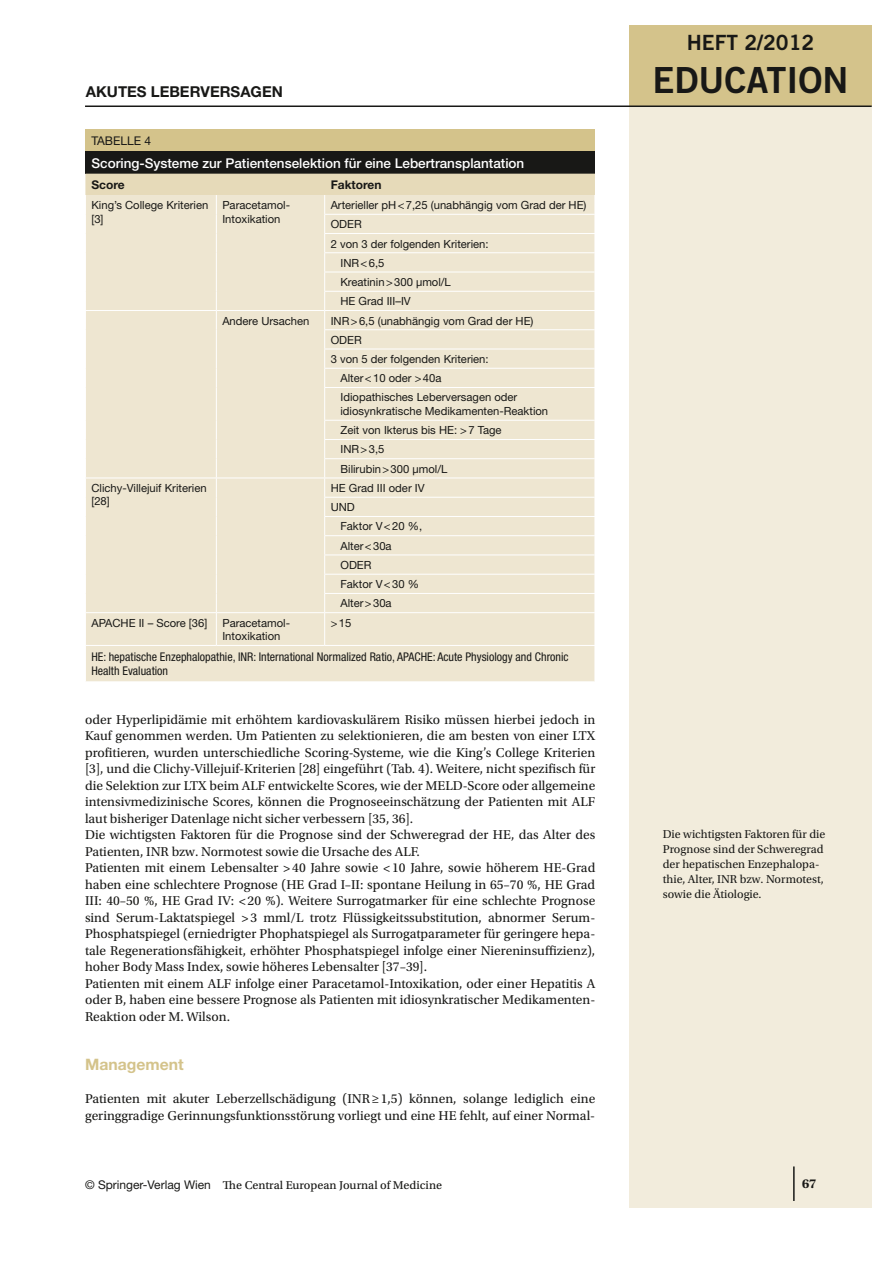
<style>
.page{position:relative;width:893px;height:1263px;background:#fff}
.page>*{position:absolute;margin:0;border:0;box-sizing:border-box;transform-origin:0 0}
.t1{font:36px "Trade Gothic LT Std Bd 2";color:#181816}
.t2{font:21px "Trade Gothic LT Std Bd 2";color:#181816}
.t3{font:700 15.75px "Helvetica Neue";color:#d4c38b}
.t4{font:700 15px "Helvetica Neue";color:#181816}
.t5{font:13.5px/16.5px "Utopia Std";color:#181816}
.t6{font:500 13.5px "Helvetica Neue";color:#fff}
.t7{font:700 13.5px "Utopia Std";color:#181816}
.t8{font:12px/15px "Utopia Std";color:#181816}
.t9{font:condensed 12px/14.4px "Helvetica Neue";color:#181816}
.t10{font:12px "Utopia Std Capt";color:#181816}
.t11{font:700 12px "Helvetica Neue";color:#181816}
.t12{font:12px "Helvetica Neue";color:#181816}
.t13{font:11.25px/19.2px "Helvetica Neue";color:#181816}
.s1{font-family:"Helvetica Neue"}
</style>
<div class="page">
<div style="left:629px;top:106px;width:243px;height:1101px;background:#f2ecdc"></div>
<div style="left:629px;top:25px;width:243px;height:81px;background:#d4c38b"></div>
<hr style="left:85px;top:105px;width:787px;height:2px;background:#181816">
<hr style="left:793px;top:1166px;width:2px;height:35px;background:#181816">
<div style="left:85px;top:130px;width:510px;height:21px;background:#d4c38b"></div>
<div style="left:85px;top:151px;width:510px;height:23px;background:#181816"></div>
<div style="left:86px;top:387px;width:509px;height:294px;background:#eee6d1"></div>
<svg style="left:85px;top:174px;width:510px;height:213px;background:#ede5d0"></svg>
<hr style="left:216px;top:387px;width:1px;height:33px;background:#fff">
<hr style="left:324px;top:387px;width:271px;height:1px;background:#fff">
<hr style="left:324px;top:388px;width:1px;height:32px;background:#fff">
<hr style="left:324px;top:420px;width:271px;height:1px;background:#fff">
<hr style="left:324px;top:439px;width:271px;height:1px;background:#fff">
<hr style="left:324px;top:458px;width:271px;height:1px;background:#fff">
<hr style="left:85px;top:478px;width:131px;height:1px;background:#fff">
<hr style="left:216px;top:478px;width:109px;height:1px;background:#fff">
<hr style="left:325px;top:478px;width:270px;height:1px;background:#fff">
<hr style="left:324px;top:497px;width:271px;height:1px;background:#fff">
<hr style="left:324px;top:516px;width:271px;height:1px;background:#fff">
<hr style="left:324px;top:535px;width:271px;height:1px;background:#fff">
<hr style="left:324px;top:555px;width:271px;height:1px;background:#fff">
<hr style="left:324px;top:574px;width:271px;height:1px;background:#fff">
<svg style="left:216px;top:420px;width:1px;height:192px"></svg>
<hr style="left:324px;top:593px;width:271px;height:1px;background:#fff">
<svg style="left:324px;top:421px;width:1px;height:191px"></svg>
<hr style="left:85px;top:612px;width:131px;height:1px;background:#fff">
<hr style="left:216px;top:612px;width:109px;height:1px;background:#fff">
<hr style="left:216px;top:613px;width:1px;height:32px;background:#fff">
<hr style="left:325px;top:612px;width:270px;height:1px;background:#fff">
<hr style="left:324px;top:613px;width:1px;height:32px;background:#fff">
<hr style="left:85px;top:645px;width:131px;height:1px;background:#fff">
<hr style="left:216px;top:645px;width:109px;height:1px;background:#fff">
<hr style="left:325px;top:645px;width:270px;height:1px;background:#fff">
<p class="t4" style="left:86px;top:82px;width:199px">AKUTES LEBERVERSAGEN</p>
<p class="t12" style="left:91px;top:134px;width:61px">TABELLE 4</p>
<p class="t6" style="left:91px;top:155px;width:434px">Scoring-Systeme zur Patientenselektion für eine Lebertransplantation</p>
<p class="t11" style="left:91px;top:177px;width:35px">Score</p>
<p class="t11" style="left:331px;top:177px;width:52px">Faktoren</p>
<p class="t13" style="left:91px;top:198px;width:118px;line-height:13.5px">King’s College Kriterien [3]</p>
<p class="t13" style="left:222px;top:198px;width:69px;line-height:13.5px">Paracetamol-<br>Intoxikation</p>
<p class="t13" style="left:331px;top:195px;width:257px">Arterieller pH&lt;7,25 (unabhängig vom Grad der HE)</p>
<p class="t13" style="left:331px;top:215px;width:33px">ODER</p>
<p class="t13" style="left:331px;top:234px;width:159px">2 von 3 der folgenden Kriterien:</p>
<p class="t13" style="left:340px;top:253px;width:45px">INR&lt;6,5</p>
<p class="t13" style="left:340px;top:272px;width:112px">Kreatinin&gt;300 µmol/L</p>
<p class="t13" style="left:340px;top:291px;width:72px">HE Grad III–IV</p>
<p class="t13" style="left:222px;top:311px;width:89px">Andere Ursachen</p>
<p class="t13" style="left:331px;top:311px;width:204px">INR&gt;6,5 (unabhängig vom Grad der HE)</p>
<p class="t13" style="left:331px;top:330px;width:33px">ODER</p>
<p class="t13" style="left:331px;top:349px;width:159px">3 von 5 der folgenden Kriterien:</p>
<p class="t13" style="left:340px;top:368px;width:103px">Alter&lt;10 oder &gt;40a</p>
<p class="t13" style="left:340px;top:388px;width:178px">Idiopathisches Leberversagen oder</p>
<p class="t13" style="left:340px;top:401px;width:209px">idiosynkratische Medikamenten-Reaktion<br>Zeit von Ikterus bis HE: &gt;7 Tage<br>INR&gt;3,5<br>Bilirubin&gt;300 µmol/L</p>
<p class="t13" style="left:91px;top:481px;width:117px;line-height:13.5px">Clichy-Villejuif Kriterien [28]</p>
<p class="t13" style="left:331px;top:478px;width:95px">HE Grad III oder IV<br>UND</p>
<p class="t13" style="left:340px;top:517px;width:83px">Faktor V&lt;20 %,<br>Alter&lt;30a<br>ODER<br>Faktor V&lt;30 %<br>Alter&gt;30a</p>
<p class="t13" style="left:91px;top:613px;width:117px">APACHE II – Score [36]</p>
<p class="t13" style="left:222px;top:616px;width:69px;line-height:13.5px">Paracetamol-<br>Intoxikation</p>
<p class="t13" style="left:331px;top:613px;width:22px">&gt;15</p>
<p class="t9" style="left:91px;top:649px;width:479px">HE: hepatische Enzephalopathie, INR: International Normalized Ratio, APACHE: Acute Physiology and Chronic<br>Health Evaluation</p>
<p class="t5" style="left:85px;top:711px;width:512px">oder Hyperlipidämie mit erhöhtem kardiovaskulärem Risiko müssen hierbei jedoch in Kauf genommen werden. Um Patienten zu selektionieren, die am besten von einer LTX profitieren, wurden unterschiedliche Scoring-Systeme, wie die King’s College Kriterien [3], und die Clichy-Villejuif-Kriterien [28] eingeführt (Tab. 4). Weitere, nicht spezifisch für die Selektion zur LTX beim ALF entwickelte Scores, wie der MELD-Score oder allgemeine intensivmedizinische Scores, können die Prognoseeinschätzung der Patienten mit ALF laut bisheriger Datenlage nicht sicher verbessern [35, 36].<br>Die wichtigsten Faktoren für die Prognose sind der Schweregrad der HE, das Alter des Patienten, INR bzw. Normotest sowie die Ursache des ALF.<br>Patienten mit einem Lebensalter &gt;40 Jahre sowie &lt;10 Jahre, sowie höherem HE-Grad haben eine schlechtere Prognose (HE Grad I–II: spontane Heilung in 65–70 %, HE Grad III: 40–50 %, HE Grad IV: &lt;20 %). Weitere Surrogatmarker für eine schlechte Prognose sind Serum-Laktatspiegel &gt;3 mml/L trotz Flüssigkeitssubstitution, abnormer Serum-Phosphatspiegel (erniedrigter Phophatspiegel als Surrogatparameter für geringere hepa&shy;tale Regenerationsfähigkeit, erhöhter Phosphatspiegel infolge einer Niereninsuffizienz), hoher Body Mass Index, sowie höheres Lebensalter [37–39].<br>Patienten mit einem ALF infolge einer Paracetamol-Intoxikation, oder einer Hepatitis A oder B, haben eine bessere Prognose als Patienten mit idiosynkratischer Medikamenten-Reaktion oder M. Wilson.</p>
<p class="t3" style="left:85px;top:1055px;width:100px">Management</p>
<p class="t5" style="left:85px;top:1091px;width:512px">Patienten mit akuter Leberzellschädigung (INR≥1,5) können, solange lediglich eine geringgradige Gerinnungsfunktionsstörung vorliegt und eine HE fehlt, auf einer Normal-</p>
<p class="t10" style="left:85px;top:1178px;width:359px"><span class="s1">© Springer-Verlag Wien</span> The Central European Journal of Medicine</p>
<h2 class="t2" style="left:687px;top:30px;width:129px">HEFT 2/2012</h2>
<h1 class="t1" style="left:652px;top:58px;width:198px">EDUCATION</h1>
<p class="t8" style="left:663px;top:827px;width:164px">Die wichtigsten Faktoren für die<br>Prognose sind der Schweregrad der hepatischen Enzephalopa&shy;thie, Alter, INR bzw. Normotest, sowie die Ätiologie.</p>
<p class="t7" style="left:802px;top:1176px;width:16px">67</p>
</div>
